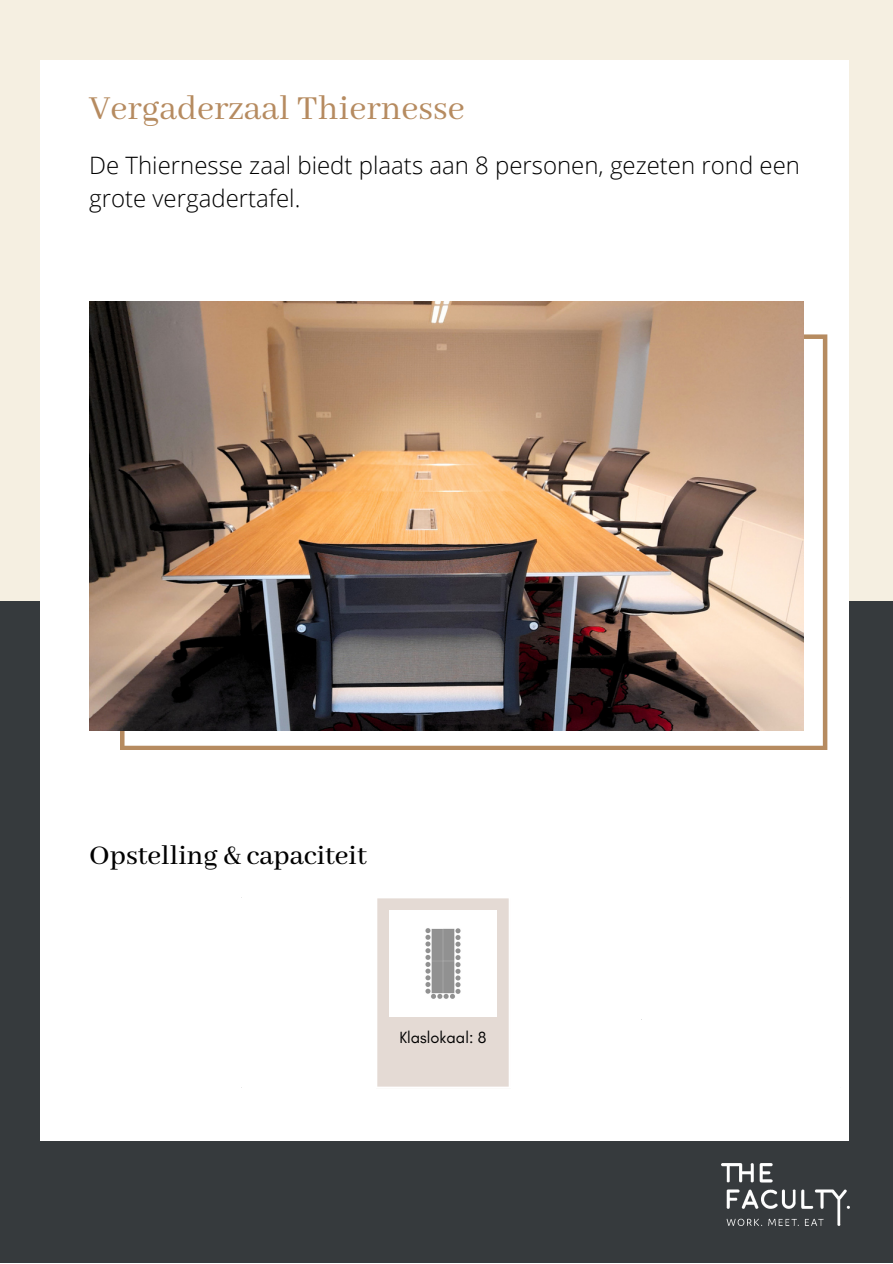
<style>
.page{position:relative;width:893px;height:1264px;background:#fff}
.page>*{position:absolute;margin:0;border:0;box-sizing:border-box;transform-origin:0 0}
.t1{font:37.5px "Abhaya Libre";color:#b68b60}
.t2{font:500 30px "Abhaya Libre";color:#000}
.t3{font:300 24px/32.5px "Open Sans";color:#000}
.t4{font:16.5px "Glacial Indifference";color:#000}
</style>
<div class="page">
<div style="left:0;top:0;width:892px;height:1262px;background:#f5efe1"></div>
<div style="left:0;top:601px;width:892px;height:661px;background:#363a3d"></div>
<div style="left:40px;top:60px;width:808px;height:1081px;background:#fff"></div>
<img style="left:722px;top:1163px;width:127px;height:62px">
<div style="left:376px;top:897px;width:134px;height:190px;background:#e4dad4"></div>
<hr style="left:375px;top:898px;width:2px;height:188px;background:#fff">
<hr style="left:508px;top:898px;width:3px;height:188px;background:#fff">
<hr style="left:242px;top:896px;width:598px;height:2px;background:#fff">
<hr style="left:242px;top:1086px;width:598px;height:2px;background:#fff">
<img style="left:389px;top:910px;width:107px;height:106px">
<svg style="left:120px;top:334px;width:707px;height:416px"></svg>
<img style="left:89px;top:302px;width:714px;height:428px">
<p class="t1" style="left:89px;top:88px;width:377px">Vergaderzaal Thiernesse</p>
<p class="t3" style="left:89px;top:149px;width:712px">De Thiernesse zaal biedt plaats aan 8 personen, gezeten rond een grote vergadertafel.</p>
<p class="t2" style="left:89px;top:838px;width:279px">Opstelling &amp; capaciteit</p>
<p class="t4" style="left:399px;top:1027px;width:89px">Klaslokaal: 8</p>
</div>
